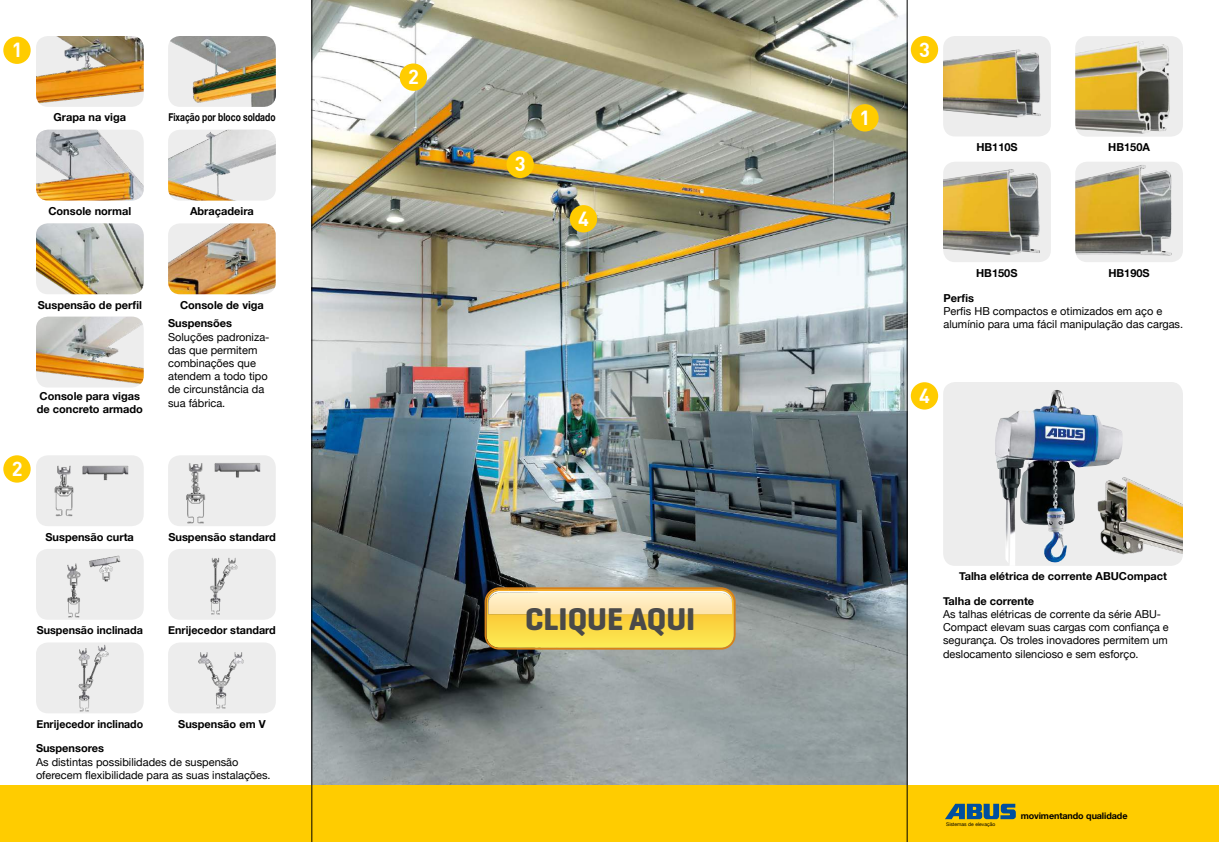
<style>
.page{position:relative;width:1219px;height:842px;background:#fff}
.page>*{position:absolute;margin:0;border:0;box-sizing:border-box;transform-origin:0 0}
.t1{font:700 32px "Geogrotesque";color:#4a4a49}
.t2{font:700 20px "DIN";color:#fff}
.t3{font:11px/13.2px "Helvetica Neue";color:#000}
.t4{font:700 11px/13.2px "Helvetica Neue";color:#000}
.t5{font:700 11px "Helvetica Neue";color:#000;scale:.77 1}
.t6{font:700 11px "Helvetica Neue";color:#000;scale:.96 1}
.t7{font:700 9px "Helvetica Neue";letter-spacing:-.01em;color:#000}
.t8{font:5px "Helvetica Neue";color:#000}
</style>
<div class="page">
<img style="left:313px;top:0;width:594px;height:785px">
<div style="left:570px;top:205px;width:27px;height:27px;background:#fc0;border-radius:50%"></div>
<div style="left:400px;top:63px;width:27px;height:28px;background:#fc0;border-radius:50%"></div>
<div style="left:851px;top:104px;width:28px;height:28px;background:#fc0;border-radius:50%"></div>
<div style="left:506px;top:151px;width:28px;height:27px;background:#fc0;border-radius:50%"></div>
<div style="left:0;top:785px;width:1219px;height:57px;background:#fc0"></div>
<hr style="left:312px;top:0;width:1px;height:842px;background:#000">
<hr style="left:907px;top:0;width:1px;height:842px;background:#000">
<div style="left:943px;top:382px;width:240px;height:184px;background:#ededed;border-radius:12px"></div>
<img style="left:995px;top:390px;width:72px;height:176px">
<img style="left:1073px;top:465px;width:110px;height:98px">
<div style="left:943px;top:36px;width:108px;height:100px;background:#ededed;border-radius:12px"></div>
<div style="left:1075px;top:36px;width:108px;height:101px;background:#ededed;border-radius:12px"></div>
<div style="left:943px;top:162px;width:108px;height:100px;background:#ededed;border-radius:12px"></div>
<div style="left:1075px;top:162px;width:108px;height:100px;background:#ededed;border-radius:12px"></div>
<img style="left:1075px;top:37px;width:95px;height:97px">
<img style="left:1075px;top:164px;width:97px;height:95px">
<img style="left:943px;top:165px;width:97px;height:95px">
<img style="left:943px;top:49px;width:98px;height:69px">
<div style="left:911px;top:36px;width:27px;height:27px;background:#fc0;border-radius:50%"></div>
<div style="left:911px;top:382px;width:27px;height:28px;background:#fc0;border-radius:50%"></div>
<div style="left:3px;top:37px;width:28px;height:27px;background:#fc0;border-radius:50%"></div>
<img style="left:36px;top:36px;width:108px;height:71px">
<img style="left:168px;top:36px;width:108px;height:71px">
<img style="left:36px;top:130px;width:108px;height:71px">
<img style="left:168px;top:130px;width:108px;height:71px">
<img style="left:168px;top:223px;width:108px;height:71px">
<img style="left:36px;top:223px;width:108px;height:71px">
<img style="left:36px;top:317px;width:108px;height:70px">
<div style="left:36px;top:455px;width:108px;height:71px;background:#ededed;border-radius:12px"></div>
<img style="left:54px;top:465px;width:75px;height:52px">
<div style="left:168px;top:455px;width:108px;height:71px;background:#ededed;border-radius:12px"></div>
<img style="left:186px;top:463px;width:75px;height:61px">
<div style="left:3px;top:455px;width:28px;height:28px;background:#fc0;border-radius:50%"></div>
<div style="left:168px;top:549px;width:108px;height:71px;background:#ededed;border-radius:12px"></div>
<img style="left:210px;top:558px;width:28px;height:56px">
<div style="left:36px;top:549px;width:108px;height:71px;background:#ededed;border-radius:12px"></div>
<img style="left:67px;top:555px;width:54px;height:63px">
<div style="left:36px;top:642px;width:108px;height:71px;background:#ededed;border-radius:12px"></div>
<img style="left:78px;top:644px;width:31px;height:68px">
<div style="left:168px;top:642px;width:108px;height:71px;background:#ededed;border-radius:12px"></div>
<img style="left:198px;top:652px;width:46px;height:57px">
<svg style="left:485px;top:587px;width:251px;height:63px;background:#f0ca42"></svg>
<img style="left:488px;top:604px;width:244px;height:10px">
<img style="left:488px;top:591px;width:244px;height:13px">
<svg style="left:945px;top:804px;width:71px;height:15px"></svg>
<h2 class="t2" style="left:12px;top:37px;width:12px">1</h2>
<p class="t4" style="left:54px;top:110px;width:74px">Grapa na viga</p>
<p class="t5" style="left:168px;top:107px;width:141px">Fixação por bloco soldado</p>
<p class="t4" style="left:48px;top:204px;width:84px">Console normal</p>
<p class="t4" style="left:190px;top:204px;width:65px">Abraçadeira</p>
<p class="t4" style="left:38px;top:298px;width:106px">Suspensão de perfil</p>
<p class="t4" style="left:180px;top:298px;width:85px">Console de viga</p>
<p class="t4" style="left:37px;top:389px;width:108px">Console para vigas de concreto armado</p>
<p class="t4" style="left:168px;top:316px;width:65px">Suspensões</p>
<p class="t3" style="left:168px;top:329px;width:103px">Soluções padroniza&shy;das que permitem combinações que atendem a todo tipo de circunstância da sua fábrica.</p>
<h2 class="t2" style="left:12px;top:456px;width:12px">2</h2>
<p class="t4" style="left:45px;top:530px;width:90px">Suspensão curta</p>
<p class="t4" style="left:168px;top:530px;width:109px">Suspensão standard</p>
<p class="t4" style="left:37px;top:623px;width:108px">Suspensão inclinada</p>
<p class="t4" style="left:168px;top:623px;width:109px">Enrijecedor standard</p>
<p class="t6" style="left:36px;top:714px;width:113px">Enrijecedor inclinado</p>
<p class="t4" style="left:178px;top:717px;width:89px">Suspensão em V</p>
<p class="t4" style="left:36px;top:741px;width:70px">Suspensores</p>
<p class="t3" style="left:36px;top:754px;width:236px">As distintas possibilidades de suspensão oferecem flexibilidade para as suas instalações.</p>
<h2 class="t2" style="left:408px;top:64px;width:12px">2</h2>
<h2 class="t2" style="left:515px;top:151px;width:12px">3</h2>
<h2 class="t2" style="left:578px;top:206px;width:12px">4</h2>
<h1 class="t1" style="left:525px;top:600px;width:172px">CLIQUE AQUI</h1>
<h2 class="t2" style="left:860px;top:105px;width:12px">1</h2>
<h2 class="t2" style="left:919px;top:36px;width:12px">3</h2>
<p class="t4" style="left:976px;top:140px;width:43px">HB110S</p>
<p class="t4" style="left:1108px;top:140px;width:43px">HB150A</p>
<p class="t4" style="left:976px;top:265px;width:43px">HB150S</p>
<p class="t4" style="left:1108px;top:265px;width:43px">HB190S</p>
<p class="t4" style="left:943px;top:290px;width:32px">Perfis</p>
<p class="t3" style="left:943px;top:303px;width:241px">Perfis HB compactos e otimizados em aço e alumínio para uma fácil manipulação das cargas.</p>
<h2 class="t2" style="left:919px;top:383px;width:12px">4</h2>
<p class="t4" style="left:959px;top:569px;width:209px">Talha elétrica de corrente ABUCompact</p>
<p class="t4" style="left:943px;top:594px;width:93px">Talha de corrente</p>
<p class="t3" style="left:943px;top:607px;width:227px">As talhas elétricas de corrente da série ABU-Compact elevam suas cargas com confiança e segurança. Os troles inovadores permitem um deslocamento silencioso e sem esforço.</p>
<p class="t8" style="left:946px;top:820px;width:51px">Sistemas de elevação</p>
<p class="t7" style="left:1021px;top:808px;width:108px">movimentando qualidade</p>
</div>
